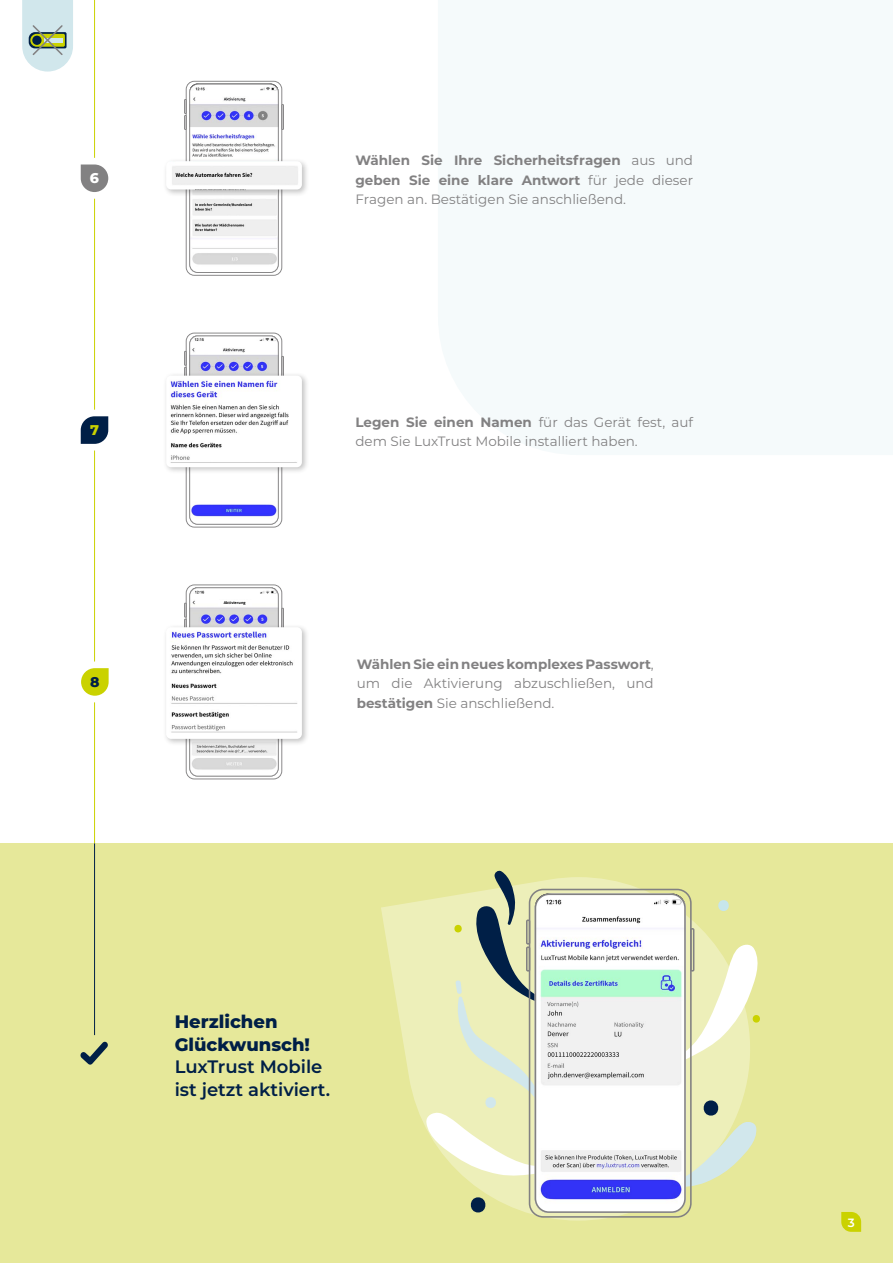
<style>
.page{position:relative;width:893px;height:1263px;background:#fff}
.page>*{position:absolute;margin:0;border:0;box-sizing:border-box;transform-origin:0 0}
.t1{font:600 18px/22.5px "Montserrat";color:#001f47}
.t2{font:800 18px/22.5px "Montserrat";color:#001f47}
.t3{font:800 14.1px "Montserrat";color:#cad200}
.t4{font:800 14.1px "Montserrat";color:#fff}
.t5{font:800 14.1px "Montserrat";color:#001f47}
.t6{font:13.5px/19.5px "Montserrat";color:#828182}
.t7{font:700 13.5px/19.5px "Montserrat";color:#828182;text-align:justify}
.t8{font:600 12px "Montserrat";color:#fff}
.t9{font:700 3.75px "Open Sans";color:#000}
.s1{font-weight:400}
.s2{font-weight:700}
</style>
<div class="page">
<div style="left:0;top:843px;width:893px;height:420px;background:#e6e89a"></div>
<svg style="left:381px;top:877px;width:368px;height:343px"></svg>
<svg style="left:81px;top:416px;width:27px;height:28px"></svg>
<svg style="left:81px;top:164px;width:27px;height:28px"></svg>
<svg style="left:81px;top:668px;width:28px;height:28px"></svg>
<svg style="left:80px;top:1042px;width:28px;height:23px"></svg>
<hr style="left:94px;top:0;width:1px;height:158px;background:#cad200">
<hr style="left:94px;top:199px;width:1px;height:211px;background:#cad200">
<hr style="left:94px;top:450px;width:1px;height:211px;background:#cad200">
<hr style="left:94px;top:702px;width:1px;height:141px;background:#cad200">
<hr style="left:94px;top:843px;width:1px;height:192px;background:#001f47">
<svg style="left:184px;top:81px;width:100px;height:195px"></svg>
<svg style="left:184px;top:333px;width:100px;height:195px"></svg>
<svg style="left:184px;top:584px;width:100px;height:195px"></svg>
<svg style="left:692px;top:1121px;width:65px;height:68px"></svg>
<svg style="left:716px;top:900px;width:15px;height:11px"></svg>
<svg style="left:468px;top:1197px;width:20px;height:15px"></svg>
<svg style="left:701px;top:1100px;width:20px;height:15px"></svg>
<svg style="left:692px;top:943px;width:68px;height:127px"></svg>
<svg style="left:529px;top:889px;width:163px;height:329px"></svg>
<svg style="left:535px;top:893px;width:151px;height:320px;background:#dbe1ed"></svg>
<svg style="left:426px;top:870px;width:153px;height:307px;background:#dee3c3"></svg>
<svg style="left:690px;top:928px;width:4px;height:43px"></svg>
<svg style="left:841px;top:1212px;width:20px;height:20px"></svg>
<svg style="left:22px;top:0;width:51px;height:72px;background:#c5d8d1"></svg>
<div style="left:162px;top:157px;width:148px;height:40px;background:#000;opacity:.24"></div>
<img style="left:166px;top:161px;width:136px;height:28px">
<div style="left:162px;top:372px;width:148px;height:102px;background:#000;opacity:.24"></div>
<img style="left:166px;top:376px;width:136px;height:91px">
<div style="left:162px;top:623px;width:148px;height:123px;background:#000;opacity:.24"></div>
<img style="left:166px;top:627px;width:136px;height:112px">
<div style="left:218px;top:600px;width:33px;height:5px;background:#fff"></div>
<p class="t4" style="left:90px;top:168px;width:11px">6</p>
<p class="t3" style="left:90px;top:420px;width:10px">7</p>
<p class="t5" style="left:90px;top:672px;width:11px">8</p>
<p class="t9" style="left:224px;top:600px;width:23px">Aktivierung</p>
<p class="t7" style="left:355px;top:150px;width:339px">Wählen Sie Ihre Sicherheitsfragen <span class="s1">aus und </span>geben Sie eine klare Antwort <span class="s1">für jede dieser Fragen an. Bestätigen Sie anschließend.</span></p>
<p class="t6" style="left:355px;top:412px;width:339px"><span class="s2">Legen Sie einen Namen</span> für das Gerät fest, auf dem Sie LuxTrust Mobile installiert haben.</p>
<p class="t6" style="left:357px;top:654px;width:298px;text-align:justify"><span class="s2">Wählen Sie ein neues komplexes Passwort</span>, um die Aktivierung abzuschließen, und <span class="s2">bestätigen</span> Sie anschließend.</p>
<h1 class="t2" style="left:175px;top:1009px;width:137px">Herzlichen<br>Glückwunsch!</h1>
<h1 class="t1" style="left:175px;top:1055px;width:157px">LuxTrust Mobile ist jetzt aktiviert.</h1>
<p class="t8" style="left:848px;top:1214px;width:8px">3</p>
</div>
